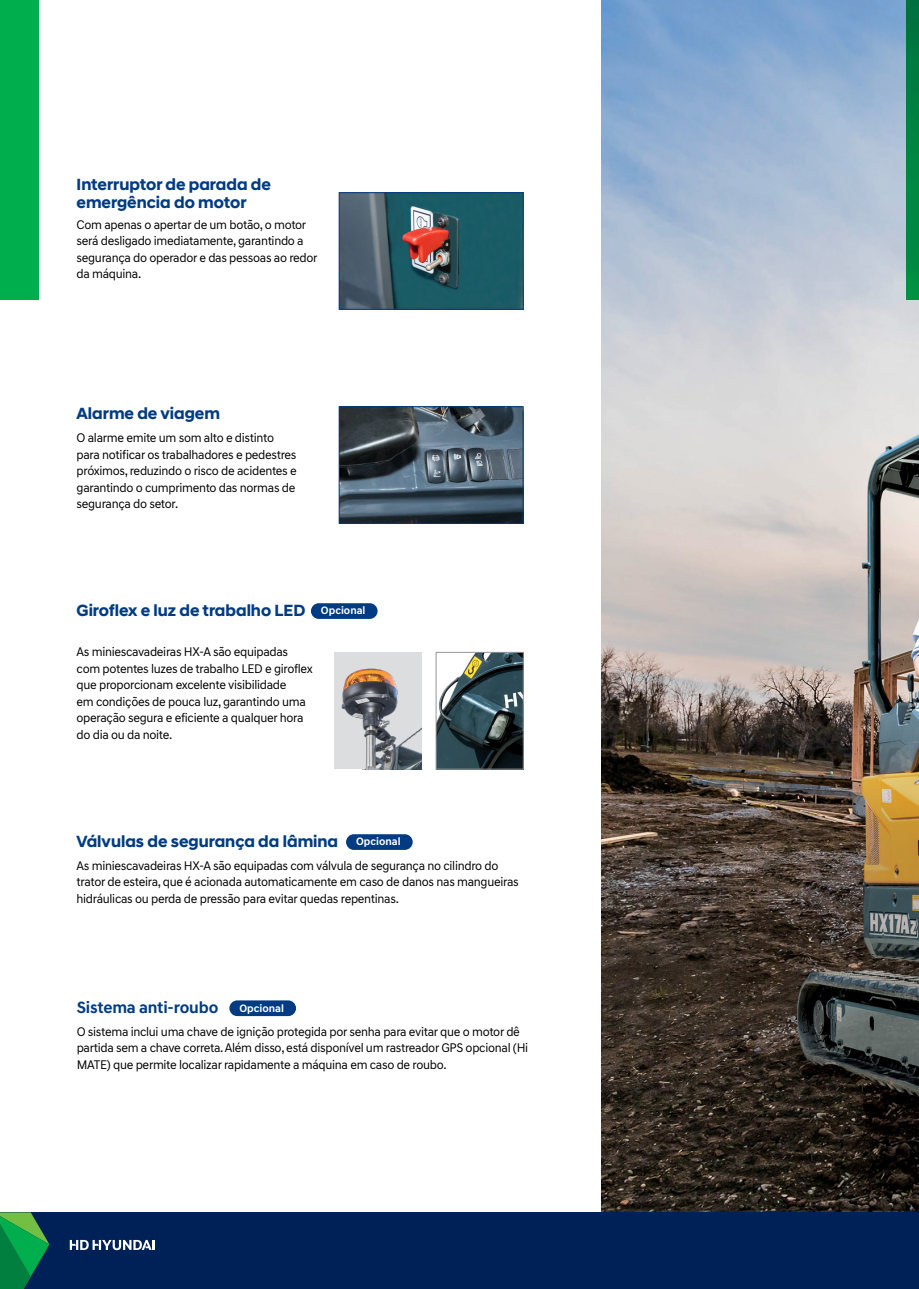
<style>
.page{position:relative;width:919px;height:1289px;background:#fff}
.page>*{position:absolute;margin:0;border:0;box-sizing:border-box;transform-origin:0 0}
.TEXTO_CORRIDO{font:700 16.5px/18px "Hyundai Sans Head";color:#013b82}
.TEXTO_CORRIDO-2{font:700 16.5px "Hyundai Sans Text";letter-spacing:-.01em;color:#013b82}
.본문{font:12.75px/16.5px "Hyundai Sans Text";letter-spacing:-.025em;color:#000}
.t1{font:700 10.8px "Hyundai Sans Text";color:#fff}
</style>
<div class="page">
<img style="left:601px;top:0;width:317px;height:1212px">
<svg style="left:906px;top:0;width:12px;height:300px;background:#008240"></svg>
<div style="left:0;top:0;width:38px;height:300px;background:#00ae4d"></div>
<img style="left:438px;top:654px;width:83px;height:113px">
<div style="left:436px;top:652px;width:87px;height:117px;border:1px solid #939598"></div>
<img style="left:341px;top:194px;width:180px;height:113px">
<div style="left:339px;top:192px;width:184px;height:117px;border:1px solid #013b82"></div>
<img style="left:341px;top:408px;width:180px;height:113px">
<div style="left:339px;top:406px;width:184px;height:117px;border:1px solid #013b82"></div>
<img style="left:334px;top:652px;width:87px;height:117px">
<div style="left:311px;top:603px;width:66px;height:16px;background:#013b82;border-radius:8px"></div>
<div style="left:346px;top:834px;width:66px;height:15px;background:#013b82;border-radius:8px"></div>
<div style="left:229px;top:1000px;width:67px;height:16px;background:#013b82;border-radius:8px"></div>
<div style="left:0;top:1212px;width:918px;height:76px;background:#002157"></div>
<svg style="left:0;top:1212px;width:49px;height:76px"></svg>
<svg style="left:70px;top:1239px;width:85px;height:11px"></svg>
<p class="TEXTO_CORRIDO" style="left:77px;top:176px;width:196px">Interruptor de parada de emergência do motor</p>
<p class="본문" style="left:77px;top:216px;width:242px">Com apenas o apertar de um botão, o motor será desligado imediatamente, garantindo a segurança do operador e das pessoas ao redor da máquina.</p>
<p class="TEXTO_CORRIDO" style="left:77px;top:404px;width:145px">Alarme de viagem</p>
<p class="본문" style="left:77px;top:429px;width:222px">O alarme emite um som alto e distinto para notificar os trabalhadores e pedestres próximos, reduzindo o risco de acidentes e garantindo o cumprimento das normas de segurança do setor.</p>
<p class="TEXTO_CORRIDO" style="left:77px;top:601px;width:230px">Giroflex e luz de trabalho LED</p>
<p class="t1" style="left:321px;top:604px;width:46px">Opcional</p>
<p class="본문" style="left:77px;top:643px;width:238px">As miniescavadeiras HX-A são equipadas com potentes luzes de trabalho LED e giroflex que proporcionam excelente visibilidade<br>em condições de pouca luz, garantindo uma operação segura e eficiente a qualquer hora do dia ou da noite.</p>
<p class="TEXTO_CORRIDO" style="left:77px;top:832px;width:263px">Válvulas de segurança da lâmina</p>
<p class="본문" style="left:77px;top:857px;width:443px">As miniescavadeiras HX-A são equipadas com válvula de segurança no cilindro do trator de esteira, que é acionada automaticamente em caso de danos nas mangueiras hidráulicas ou perda de pressão para evitar quedas repentinas.</p>
<p class="t1" style="left:356px;top:835px;width:46px">Opcional</p>
<p class="TEXTO_CORRIDO-2" style="left:77px;top:996px;width:143px">Sistema anti-roubo</p>
<p class="본문" style="left:77px;top:1023px;width:453px">O sistema inclui uma chave de ignição protegida por senha para evitar que o motor dê partida sem a chave correta. Além disso, está disponível um rastreador GPS opcional (Hi<br>MATE) que permite localizar rapidamente a máquina em caso de roubo.</p>
<p class="t1" style="left:239px;top:1001px;width:46px">Opcional</p>
</div>
